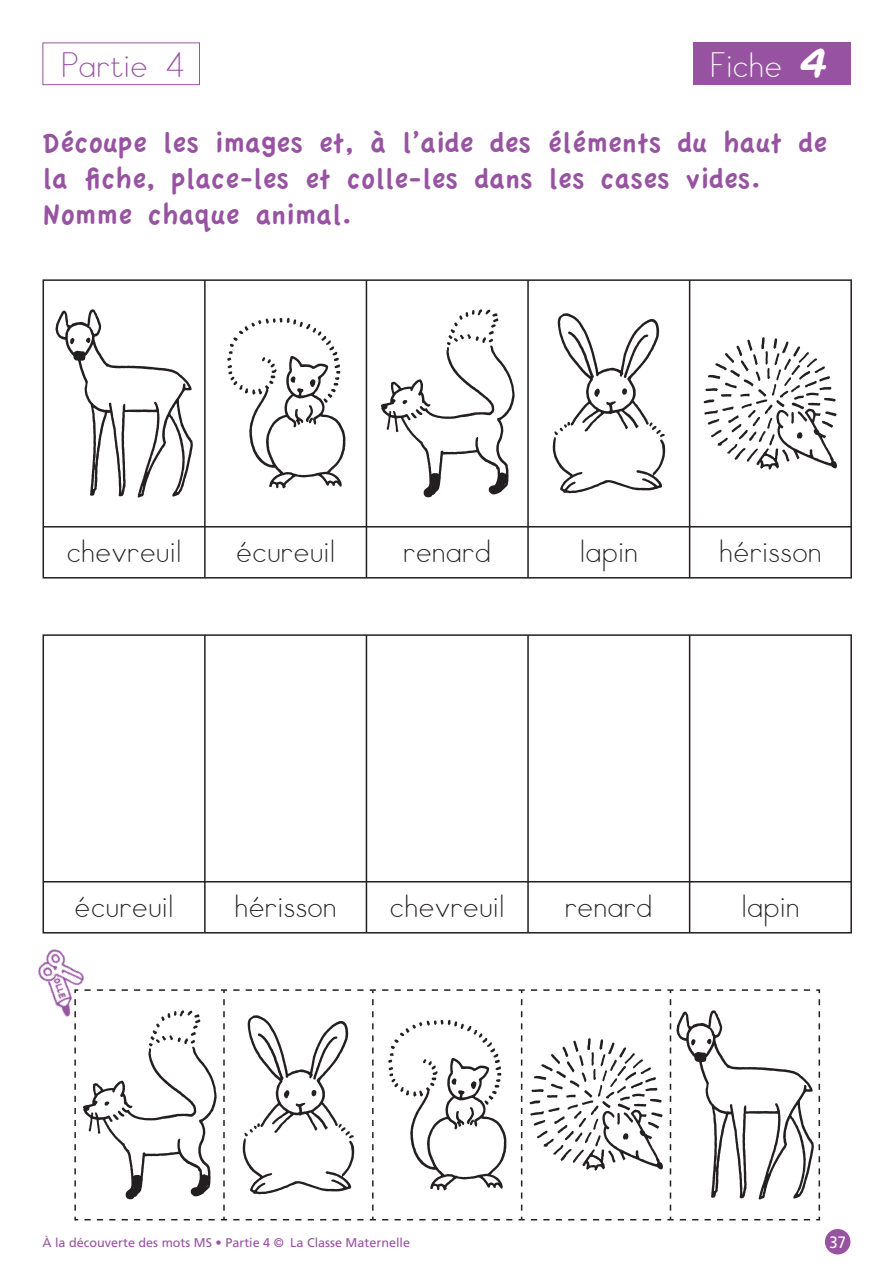
<style>
.page{position:relative;width:893px;height:1263px;background:#fff}
.page>*{position:absolute;margin:0;border:0;box-sizing:border-box;transform-origin:0 0}
.t1{font:33px "Scola Script";color:#9753a1}
.t2{font:33px "Scola Script";color:#fff}
.t3{font:30px/36px "Apple Casual";color:#9753a1}
.t4{font:30px "Scola Script";color:#231f20}
.t5{font:16.5px "Frutiger";color:#fff;scale:.9 1}
.t6{font:12.6px "Frutiger";color:#9753a1}
.s1{font-family:"Bande Dessinee Bold Italique"}
</style>
<div class="page">
<div style="left:825px;top:1229px;width:25px;height:25px;background:#9753a1;border-radius:50%"></div>
<div style="left:43px;top:43px;width:157px;height:42px;border:1px solid #9753a1"></div>
<div style="left:693px;top:43px;width:157px;height:42px;background:#9753a1"></div>
<hr style="left:43px;top:279px;width:162px;height:2px;background:#231f20">
<hr style="left:43px;top:281px;width:1px;height:245px;background:#231f20">
<hr style="left:205px;top:279px;width:161px;height:2px;background:#231f20">
<hr style="left:204px;top:281px;width:2px;height:245px;background:#231f20">
<hr style="left:366px;top:279px;width:162px;height:2px;background:#231f20">
<hr style="left:366px;top:281px;width:1px;height:245px;background:#231f20">
<hr style="left:528px;top:279px;width:162px;height:2px;background:#231f20">
<hr style="left:527px;top:281px;width:2px;height:245px;background:#231f20">
<hr style="left:690px;top:279px;width:162px;height:2px;background:#231f20">
<hr style="left:689px;top:281px;width:1px;height:245px;background:#231f20">
<hr style="left:850px;top:281px;width:2px;height:245px;background:#231f20">
<hr style="left:43px;top:526px;width:162px;height:1px;background:#231f20">
<hr style="left:43px;top:527px;width:1px;height:50px;background:#231f20">
<hr style="left:205px;top:526px;width:161px;height:1px;background:#231f20">
<hr style="left:204px;top:527px;width:2px;height:50px;background:#231f20">
<hr style="left:366px;top:526px;width:162px;height:1px;background:#231f20">
<hr style="left:366px;top:527px;width:1px;height:50px;background:#231f20">
<hr style="left:528px;top:526px;width:162px;height:1px;background:#231f20">
<hr style="left:527px;top:527px;width:2px;height:50px;background:#231f20">
<hr style="left:690px;top:526px;width:162px;height:1px;background:#231f20">
<hr style="left:689px;top:527px;width:1px;height:50px;background:#231f20">
<hr style="left:850px;top:527px;width:2px;height:50px;background:#231f20">
<hr style="left:43px;top:577px;width:647px;height:1px;background:#231f20">
<hr style="left:690px;top:577px;width:162px;height:1px;background:#231f20">
<img style="left:55px;top:309px;width:138px;height:189px">
<img style="left:227px;top:317px;width:119px;height:172px">
<img style="left:381px;top:309px;width:134px;height:189px">
<img style="left:552px;top:313px;width:114px;height:181px">
<img style="left:703px;top:337px;width:134px;height:133px">
<hr style="left:43px;top:634px;width:162px;height:2px;background:#231f20">
<hr style="left:43px;top:636px;width:1px;height:245px;background:#231f20">
<hr style="left:205px;top:634px;width:161px;height:2px;background:#231f20">
<hr style="left:204px;top:636px;width:2px;height:245px;background:#231f20">
<hr style="left:366px;top:634px;width:162px;height:2px;background:#231f20">
<hr style="left:366px;top:636px;width:1px;height:245px;background:#231f20">
<hr style="left:528px;top:634px;width:162px;height:2px;background:#231f20">
<hr style="left:527px;top:636px;width:2px;height:245px;background:#231f20">
<hr style="left:690px;top:634px;width:162px;height:2px;background:#231f20">
<hr style="left:689px;top:636px;width:1px;height:245px;background:#231f20">
<hr style="left:850px;top:636px;width:2px;height:245px;background:#231f20">
<hr style="left:43px;top:881px;width:162px;height:1px;background:#231f20">
<hr style="left:43px;top:882px;width:1px;height:50px;background:#231f20">
<hr style="left:205px;top:881px;width:161px;height:1px;background:#231f20">
<hr style="left:204px;top:882px;width:2px;height:50px;background:#231f20">
<hr style="left:366px;top:881px;width:162px;height:1px;background:#231f20">
<hr style="left:366px;top:882px;width:1px;height:50px;background:#231f20">
<hr style="left:528px;top:881px;width:162px;height:1px;background:#231f20">
<hr style="left:527px;top:882px;width:2px;height:50px;background:#231f20">
<hr style="left:690px;top:881px;width:162px;height:1px;background:#231f20">
<hr style="left:689px;top:882px;width:1px;height:50px;background:#231f20">
<hr style="left:850px;top:882px;width:2px;height:50px;background:#231f20">
<hr style="left:43px;top:932px;width:647px;height:1px;background:#231f20">
<hr style="left:690px;top:932px;width:162px;height:1px;background:#231f20">
<svg style="left:233px;top:989px;width:143px;height:222px"></svg>
<svg style="left:382px;top:989px;width:143px;height:222px"></svg>
<svg style="left:531px;top:989px;width:290px;height:222px"></svg>
<svg style="left:74px;top:989px;width:153px;height:232px"></svg>
<svg style="left:233px;top:1217px;width:143px;height:3px"></svg>
<svg style="left:382px;top:1217px;width:143px;height:3px"></svg>
<svg style="left:531px;top:1217px;width:290px;height:4px"></svg>
<img style="left:81px;top:1009px;width:138px;height:192px">
<img style="left:240px;top:1013px;width:117px;height:183px">
<img style="left:386px;top:1017px;width:123px;height:175px">
<img style="left:529px;top:1037px;width:136px;height:136px">
<img style="left:674px;top:1009px;width:141px;height:192px">
<img style="left:38px;top:949px;width:63px;height:73px">
<p class="t1" style="left:62px;top:51px;width:125px">Partie 4</p>
<p class="t2" style="left:710px;top:51px;width:120px">Fiche <span class="s1">4</span></p>
<p class="t3" style="left:43px;top:125px;width:786px">Découpe les images et, à l’aide des éléments du haut de la fiche, place-les et colle-les dans les cases vides.<br>Nomme chaque animal.</p>
<p class="t4" style="left:66px;top:538px;width:117px">chevreuil</p>
<p class="t4" style="left:236px;top:538px;width:101px">écureuil</p>
<p class="t4" style="left:403px;top:538px;width:90px">renard</p>
<p class="t4" style="left:580px;top:538px;width:60px">lapin</p>
<p class="t4" style="left:719px;top:538px;width:104px">hérisson</p>
<p class="t4" style="left:74px;top:893px;width:101px">écureuil</p>
<p class="t4" style="left:234px;top:893px;width:104px">hérisson</p>
<p class="t4" style="left:390px;top:893px;width:117px">chevreuil</p>
<p class="t4" style="left:565px;top:893px;width:90px">renard</p>
<p class="t4" style="left:741px;top:893px;width:60px">lapin</p>
<p class="t6" style="left:43px;top:1237px;width:369px">À la découverte des mots MS • Partie 4 © La Classe Maternelle</p>
<p class="t5" style="left:829px;top:1235px;width:20px">37</p>
</div>
